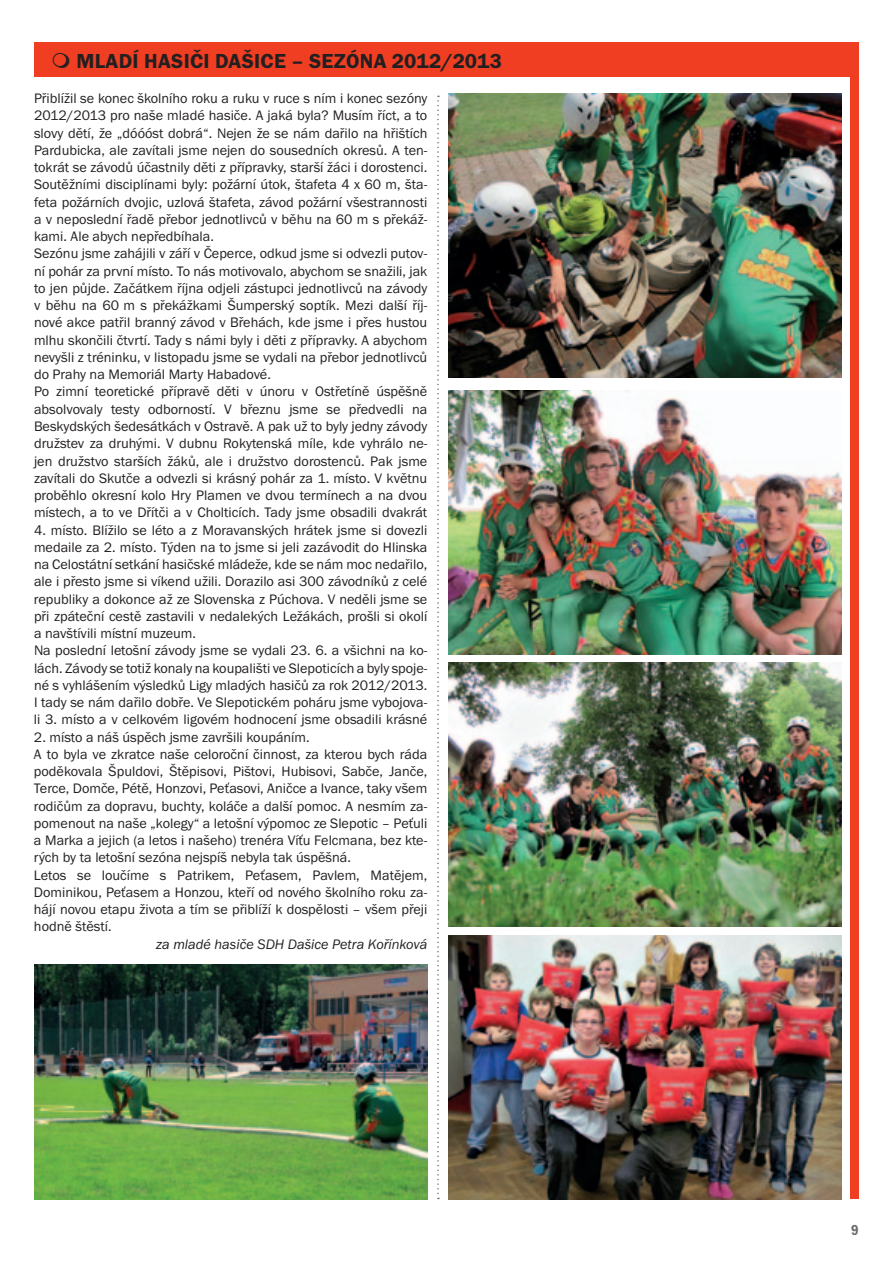
<style>
.page{position:relative;width:893px;height:1263px;background:#fff}
.page>*{position:absolute;margin:0;border:0;box-sizing:border-box;transform-origin:0 0}
.t1{font:21px "Franklin Got Itc TOT Dem";letter-spacing:.015em;color:#231f20}
.t2{font:15px "Franklin Got Itc TOT Dem Con";color:#6c6d70}
.t3{font:14.25px/17.2px "Franklin Got Itc TOT Boo";color:#231f20}
.t4{font:14.25px "Franklin Got Itc TOT Boo Ita";color:#231f20}
</style>
<div class="page">
<svg style="left:437px;top:96px;width:2px;height:1103px"></svg>
<div style="left:34px;top:43px;width:825px;height:34px;background:#ef3e22"></div>
<div style="left:850px;top:43px;width:9px;height:1156px;background:#ef3e22"></div>
<img style="left:449px;top:94px;width:393px;height:284px">
<img style="left:449px;top:390px;width:393px;height:264px">
<img style="left:449px;top:663px;width:393px;height:263px">
<img style="left:34px;top:964px;width:393px;height:235px">
<img style="left:449px;top:935px;width:393px;height:264px">
<h1 class="t1" style="left:76px;top:49px;width:427px">MLADÍ HASIČI DAŠICE – SEZÓNA 2012/2013</h1>
<p class="t3" style="left:34px;top:90px;width:395px">Přiblížil se konec školního roku a ruku v ruce s ním i konec sezóny 2012/2013 pro naše mladé hasiče. A jaká byla? Musím říct, a to slovy dětí, že „dóóóst dobrá“. Nejen že se nám dařilo na hřištích Pardubicka, ale zavítali jsme nejen do sousedních okresů. A ten&shy;tokrát se závodů účastnily děti z přípravky, starší žáci i dorostenci.<br>Soutěžními disciplínami byly: požární útok, štafeta 4 x 60 m, šta&shy;feta požárních dvojic, uzlová štafeta, závod požární všestrannosti a v neposlední řadě přebor jednotlivců v běhu na 60 m s překáž&shy;kami. Ale abych nepředbíhala.<br>Sezónu jsme zahájili v září v Čeperce, odkud jsme si odvezli putov&shy;ní pohár za první místo. To nás motivovalo, abychom se snažili, jak to jen půjde. Začátkem října odjeli zástupci jednotlivců na závody v běhu na 60 m s překážkami Šumperský soptík. Mezi další říj&shy;nové akce patřil branný závod v Břehách, kde jsme i přes hustou mlhu skončili čtvrtí. Tady s námi byly i děti z přípravky. A abychom nevyšli z tréninku, v listopadu jsme se vydali na přebor jednotlivců do Prahy na Memoriál Marty Habadové.<br>Po zimní teoretické přípravě děti v únoru v Ostřetíně úspěšně absolvovaly testy odborností. V březnu jsme se předvedli na Beskydských šedesátkách v Ostravě. A pak už to byly jedny závody družstev za druhými. V dubnu Rokytenská míle, kde vyhrálo ne&shy;jen družstvo starších žáků, ale i družstvo dorostenců. Pak jsme zavítali do Skutče a odvezli si krásný pohár za 1. místo. V květnu proběhlo okresní kolo Hry Plamen ve dvou termínech a na dvou místech, a to ve Dřítči a v Cholticích. Tady jsme obsadili dvakrát</p>
<p class="t3" style="left:34px;top:521px;width:395px">4. místo. Blížilo se léto a z Moravanských hrátek jsme si dovezli medaile za 2. místo. Týden na to jsme si jeli zazávodit do Hlinska na Celostátní setkání hasičské mládeže, kde se nám moc nedařilo, ale i přesto jsme si víkend užili. Dorazilo asi 300 závodníků z celé republiky a dokonce až ze Slovenska z Púchova. V neděli jsme se při zpáteční cestě zastavili v nedalekých Ležákách, prošli si okolí a navštívili místní muzeum.<br>Na poslední letošní závody jsme se vydali 23. 6. a všichni na ko&shy;lách. Závody se totiž konaly na koupališti ve Slepoticích a byly spoje&shy;né s vyhlášením výsledků Ligy mladých hasičů za rok 2012/2013.<br>I tady se nám dařilo dobře. Ve Slepotickém poháru jsme vybojova&shy;li 3. místo a v celkovém ligovém hodnocení jsme obsadili krásné</p>
<p class="t3" style="left:34px;top:728px;width:395px">2. místo a náš úspěch jsme završili koupáním.<br>A to byla ve zkratce naše celoroční činnost, za kterou bych ráda poděkovala Špuldovi, Štěpisovi, Pištovi, Hubisovi, Sabče, Janče, Terce, Domče, Pétě, Honzovi, Peťasovi, Aničce a Ivance, taky všem rodičům za dopravu, buchty, koláče a další pomoc. A nesmím za&shy;pomenout na naše „kolegy“ a letošní výpomoc ze Slepotic – Peťuli a Marka a jejich (a letos i našeho) trenéra Víťu Felcmana, bez kte&shy;rých by ta letošní sezóna nejspíš nebyla tak úspěšná.<br>Letos se loučíme s Patrikem, Peťasem, Pavlem, Matějem, Dominikou, Peťasem a Honzou, kteří od nového školního roku za&shy;hájí novou etapu života a tím se přiblíží k dospělosti – všem přeji hodně štěstí.</p>
<p class="t4" style="left:156px;top:936px;width:273px">za mladé hasiče SDH Dašice Petra Kořínková</p>
<p class="t2" style="left:851px;top:1221px;width:9px">9</p>
</div>
